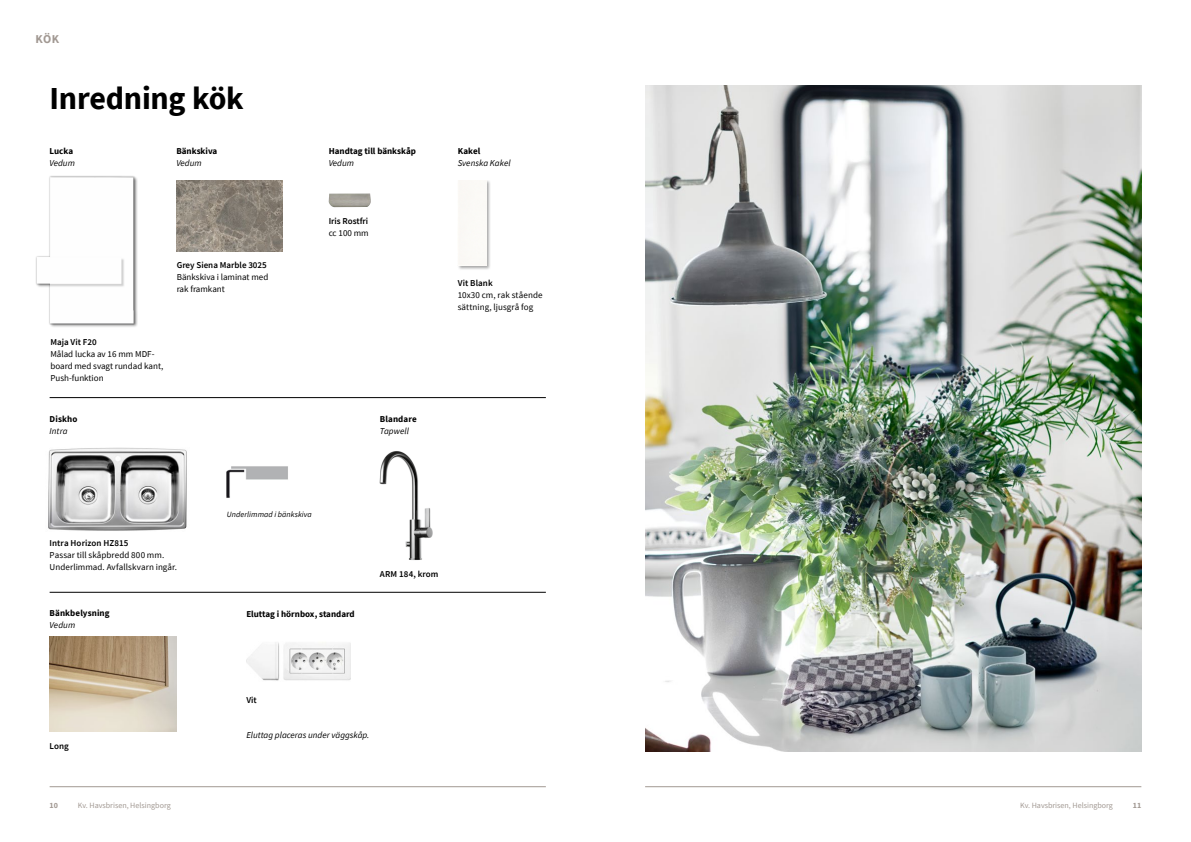
<style>
.page{position:relative;width:1191px;height:842px;background:#fff}
.page>*{position:absolute;margin:0;border:0;box-sizing:border-box;transform-origin:0 0}
.t1{font:700 32px "Source Sans Pro";letter-spacing:-.01em;color:#000}
.t2{font:700 12px "Source Sans Pro";color:#a29993}
.t3{font:9px/12px "Source Sans Pro";color:#000}
.t4{font:700 9px "Source Sans Pro";color:#000}
.t5{font:600 9px "Source Sans Pro";color:#000}
.t6{font:italic 9px "Source Sans Pro";color:#000}
.t7{font:8px "Source Sans Pro";color:#a29993}
.t8{font:italic 8px "Source Sans Pro";letter-spacing:.01em;color:#000}
.t9{font:700 8px "Source Sans Pro";color:#a29993}
</style>
<div class="page">
<hr style="left:645px;top:786px;width:496px;height:1px;background:#a29993">
<hr style="left:50px;top:786px;width:496px;height:1px;background:#a29993">
<hr style="left:50px;top:397px;width:496px;height:1px;background:#000">
<hr style="left:50px;top:592px;width:496px;height:1px;background:#000">
<img style="left:226px;top:466px;width:62px;height:32px">
<img style="left:48px;top:447px;width:139px;height:84px">
<img style="left:645px;top:85px;width:496px;height:666px">
<img style="left:246px;top:642px;width:105px;height:39px">
<img style="left:50px;top:637px;width:126px;height:95px">
<div style="left:36px;top:176px;width:102px;height:152px;background:#000;opacity:.45"></div>
<div style="left:35px;top:176px;width:101px;height:149px;background:#000;opacity:.35"></div>
<img style="left:37px;top:177px;width:97px;height:146px">
<img style="left:177px;top:180px;width:106px;height:71px">
<div style="left:457px;top:180px;width:33px;height:90px;background:#000;opacity:.35"></div>
<div style="left:458px;top:180px;width:28px;height:85px;background:#fbf9f6"></div>
<img style="left:329px;top:193px;width:42px;height:14px">
<img style="left:380px;top:451px;width:53px;height:109px">
<h2 class="t2" style="left:35px;top:30px;width:25px">KÖK</h2>
<h1 class="t1" style="left:50px;top:77px;width:196px">Inredning kök</h1>
<p class="t4" style="left:50px;top:145px;width:25px">Lucka</p>
<p class="t6" style="left:50px;top:158px;width:27px">Vedum</p>
<p class="t4" style="left:176px;top:145px;width:42px">Bänkskiva</p>
<p class="t6" style="left:176px;top:158px;width:27px">Vedum</p>
<p class="t5" style="left:177px;top:259px;width:92px">Grey Siena Marble 3025</p>
<p class="t3" style="left:177px;top:271px;width:93px">Bänkskiva i laminat med rak framkant</p>
<p class="t5" style="left:50px;top:336px;width:48px">Maja Vit F20</p>
<p class="t3" style="left:50px;top:347px;width:114px">Målad lucka av 16 mm MDF&shy;board med svagt rundad kant,<br>Push-funktion</p>
<p class="t4" style="left:50px;top:412px;width:29px">Diskho</p>
<p class="t6" style="left:50px;top:425px;width:19px">Intra</p>
<p class="t4" style="left:329px;top:145px;width:89px">Handtag till bänkskåp</p>
<p class="t6" style="left:329px;top:157px;width:27px">Vedum</p>
<p class="t5" style="left:329px;top:215px;width:41px">Iris Rostfri</p>
<p class="t3" style="left:329px;top:227px;width:41px">cc 100 mm</p>
<p class="t4" style="left:380px;top:412px;width:38px">Blandare</p>
<p class="t6" style="left:380px;top:425px;width:30px">Tapwell</p>
<p class="t4" style="left:458px;top:145px;width:24px">Kakel</p>
<p class="t6" style="left:458px;top:157px;width:54px">Svenska Kakel</p>
<p class="t5" style="left:458px;top:277px;width:37px">Vit Blank</p>
<p class="t3" style="left:458px;top:289px;width:86px">10x30 cm, rak stående sättning, ljusgrå fog</p>
<p class="t5" style="left:50px;top:537px;width:80px">Intra Horizon HZ815</p>
<p class="t3" style="left:50px;top:548px;width:129px">Passar till skåpbredd 800 mm.<br>Underlimmad. Avfallskvarn ingår.</p>
<p class="t4" style="left:50px;top:607px;width:61px">Bänkbelysning</p>
<p class="t6" style="left:50px;top:619px;width:27px">Vedum</p>
<p class="t5" style="left:50px;top:740px;width:21px">Long</p>
<p class="t8" style="left:227px;top:509px;width:86px">Underlimmad i bänkskiva</p>
<p class="t4" style="left:246px;top:608px;width:110px">Eluttag i hörnbox, standard</p>
<p class="t5" style="left:380px;top:568px;width:60px">ARM 184, krom</p>
<p class="t5" style="left:246px;top:694px;width:12px">Vit</p>
<p class="t6" style="left:246px;top:729px;width:125px">Eluttag placeras under väggskåp.</p>
<p class="t9" style="left:50px;top:800px;width:10px">10</p>
<p class="t7" style="left:78px;top:800px;width:94px">Kv. Havsbrisen, Helsingborg</p>
<p class="t7" style="left:1020px;top:800px;width:94px">Kv. Havsbrisen, Helsingborg</p>
<p class="t9" style="left:1132px;top:800px;width:10px">11</p>
</div>
